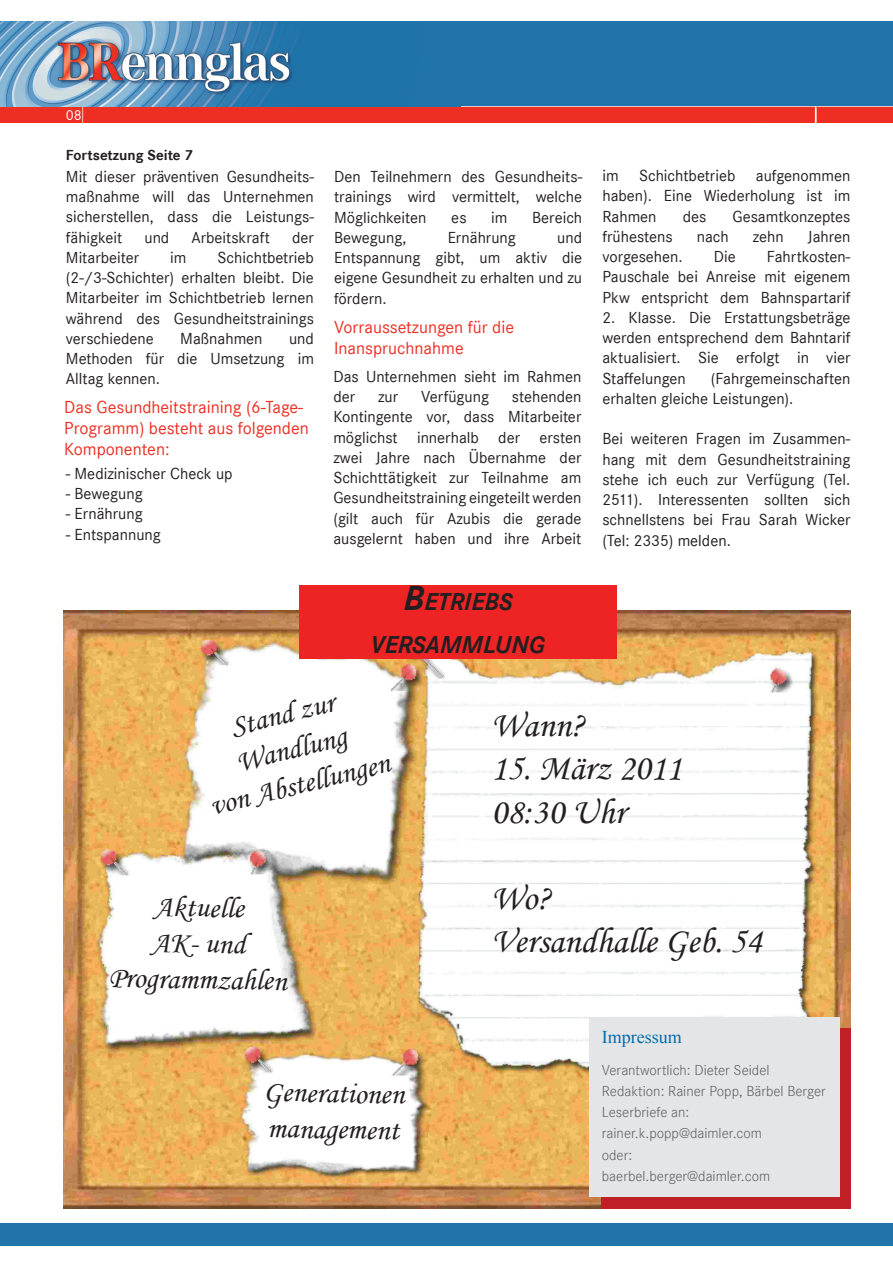
<style>
.page{position:relative;width:893px;height:1263px;background:#fff}
.page>*{position:absolute;margin:0;border:0;box-sizing:border-box;transform-origin:0 0}
.t1{font:36px/43.2px "Monotype Corsiva";color:#231f20}
.t2{font:30px/36px "Monotype Corsiva";color:#231f20;text-align:center}
.t3{font:italic 700 25.2px/43.2px "Corporate S";color:#231f20;text-align:center}
.t4{font:18px/21px "Corporate S";color:#ee2e23}
.t5{font:18px "Times New Roman";color:#006bac}
.t6{font:16.5px/20.2px "Corporate S";color:#231f20;text-align:justify}
.t7{font:15px/21.3px "Corporate S Ligh";color:#606161}
.t8{font:700 15px "Corporate S";color:#231f20}
.t9{font:15px "Corporate S";color:#fff}
.s1{font-size:36px}
.s2{color:#201d1e}
</style>
<div class="page">
<div style="left:0;top:1224px;width:893px;height:21px;background:#2074a9"></div>
<img style="left:0;top:21px;width:893px;height:102px">
<img style="left:0;top:21px;width:460px;height:85px">
<svg style="left:815px;top:107px;width:2px;height:16px"></svg>
<img style="left:64px;top:610px;width:786px;height:599px">
<div style="left:601px;top:1028px;width:249px;height:181px;background:#c02025"></div>
<div style="left:590px;top:1018px;width:250px;height:179px;background:#e4e5e7"></div>
<div style="left:299px;top:585px;width:318px;height:74px;background:#ee2323"></div>
<p class="t9" style="left:66px;top:106px;width:17px">08</p>
<p class="t8" style="left:66px;top:146px;width:129px">Fortsetzung Seite 7</p>
<p class="t6" style="left:66px;top:166px;width:250px">Mit dieser präventiven Gesundheits&shy;maßnahme will das Unternehmen sicherstellen, dass die Leistungs&shy;fähigkeit</p>
<p class="t6" style="left:144px;top:227px;width:26px">und</p>
<p class="t6" style="left:191px;top:227px;width:80px">Arbeitskraft</p>
<p class="t6" style="left:292px;top:227px;width:23px">der</p>
<p class="t6" style="left:66px;top:247px;width:250px;text-indent:152px">Schichtbetrieb (2-/3-Schichter) erhalten bleibt. Die Mitarbeiter im Schichtbetrieb lernen während des Gesundheitstrainings verschiedene</p>
<p class="t6" style="left:66px;top:247px;width:75px">Mitarbeiter</p>
<p class="t6" style="left:170px;top:247px;width:18px">im</p>
<p class="t6" style="left:180px;top:328px;width:84px">Maßnahmen</p>
<p class="t6" style="left:66px;top:328px;width:250px;text-indent:223px">und Methoden für die Umsetzung im Alltag kennen.</p>
<p class="t4" style="left:64px;top:396px;width:246px">Das Gesundheitstraining (6-Tage-<br>Programm) besteht aus folgenden<br>Komponenten:</p>
<p class="t6" style="left:66px;top:463px;width:168px">- Medizinischer Check up</p>
<p class="t6" style="left:66px;top:484px;width:78px">- Bewegung</p>
<p class="t6" style="left:66px;top:504px;width:78px">- Ernährung</p>
<p class="t6" style="left:66px;top:524px;width:96px">- Entspannung</p>
<p class="t6" style="left:334px;top:167px;width:250px">Den Teilnehmern des Gesundheits&shy;trainings wird vermittelt, welche Möglichkeiten</p>
<p class="t6" style="left:451px;top:207px;width:17px">es</p>
<p class="t6" style="left:491px;top:207px;width:18px">im</p>
<p class="t6" style="left:532px;top:207px;width:51px">Bereich</p>
<p class="t6" style="left:334px;top:227px;width:74px">Bewegung,</p>
<p class="t6" style="left:448px;top:227px;width:70px">Ernährung</p>
<p class="t6" style="left:334px;top:227px;width:250px;text-indent:223px">und Entspannung gibt, um aktiv die eigene Gesundheit zu erhalten und zu fördern.</p>
<p class="t4" style="left:334px;top:316px;width:181px">Vorraussetzungen für die<br>Inanspruchnahme</p>
<p class="t6" style="left:333px;top:366px;width:250px">Das Unternehmen sieht im Rahmen der</p>
<p class="t6" style="left:378px;top:386px;width:22px">zur</p>
<p class="t6" style="left:421px;top:386px;width:69px">Verfügung</p>
<p class="t6" style="left:333px;top:386px;width:250px;text-indent:179px">stehenden Kontingente vor, dass Mitarbeiter möglichst innerhalb der ersten zwei Jahre nach Übernahme der Schichttätigkeit zur Teilnahme am Gesundheitstraining eingeteilt werden (gilt auch für Azubis die gerade ausgelernt haben und ihre Arbeit</p>
<h3 class="t3" style="left:371px;top:580px;width:176px"><span class="s1">B</span>ETRIEBS<br>VERSAMMLUNG</h3>
<p class="t6" style="left:602px;top:166px;width:250px">im Schichtbetrieb aufgenommen haben). Eine Wiederholung ist im Rahmen</p>
<p class="t6" style="left:683px;top:206px;width:25px">des</p>
<p class="t6" style="left:732px;top:206px;width:120px">Gesamtkonzeptes</p>
<p class="t6" style="left:602px;top:226px;width:72px">frühestens</p>
<p class="t6" style="left:697px;top:226px;width:34px">nach</p>
<p class="t6" style="left:753px;top:226px;width:33px">zehn</p>
<p class="t6" style="left:808px;top:226px;width:44px">Jahren</p>
<p class="t6" style="left:602px;top:247px;width:82px">vorgesehen.</p>
<p class="t6" style="left:714px;top:247px;width:23px">Die</p>
<p class="t6" style="left:602px;top:247px;width:250px;text-indent:164px">Fahrtkosten-Pauschale bei Anreise mit eigenem Pkw entspricht dem Bahnspartarif</p>
<p class="t6" style="left:602px;top:307px;width:250px">2. Klasse. Die Erstattungsbeträge werden entsprechend dem Bahntarif aktualisiert. Sie erfolgt in vier Staffelungen</p>
<p class="t6" style="left:602px;top:368px;width:249px;text-indent:108px">(Fahrgemeinschaften erhalten gleiche Leistungen).</p>
<p class="t6" style="left:602px;top:429px;width:250px">Bei weiteren Fragen im Zusammen&shy;hang mit dem Gesundheitstraining stehe ich euch zur Verfügung (Tel.<br>2511). <span class="s2">Interessenten sollten sich schnellstens bei Frau Sarah Wicker (Tel: 2335) melden.</span></p>
<h2 class="t2" style="left:189px;top:719px;width:186px;rotate:-14deg">Stand zur<br>Wandlung<br>von Abstellungen</h2>
<h2 class="t2" style="left:110px;top:888px;width:180px;rotate:1deg">Aktuelle<br>AK- und<br>Programmzahlen</h2>
<h2 class="t2" style="left:264px;top:1074px;width:142px;text-align:left;rotate:1deg">Generationen management</h2>
<h1 class="t1" style="left:491px;top:704px;width:95px">Wann?</h1>
<h1 class="t1" style="left:491px;top:747px;width:192px">15. März 2011<br>08:30 Uhr</h1>
<h1 class="t1" style="left:491px;top:876px;width:272px">Wo?<br>Versandhalle Geb. 54</h1>
<p class="t5" style="left:602px;top:1025px;width:81px">Impressum</p>
<p class="t7" style="left:602px;top:1059px;width:225px">Verantwortlich: Dieter Seidel<br>Redaktion: Rainer Popp, Bärbel Berger<br>Leserbriefe an: rainer.k.popp@daimler.com<br>oder:<br>baerbel.berger@daimler.com</p>
</div>
